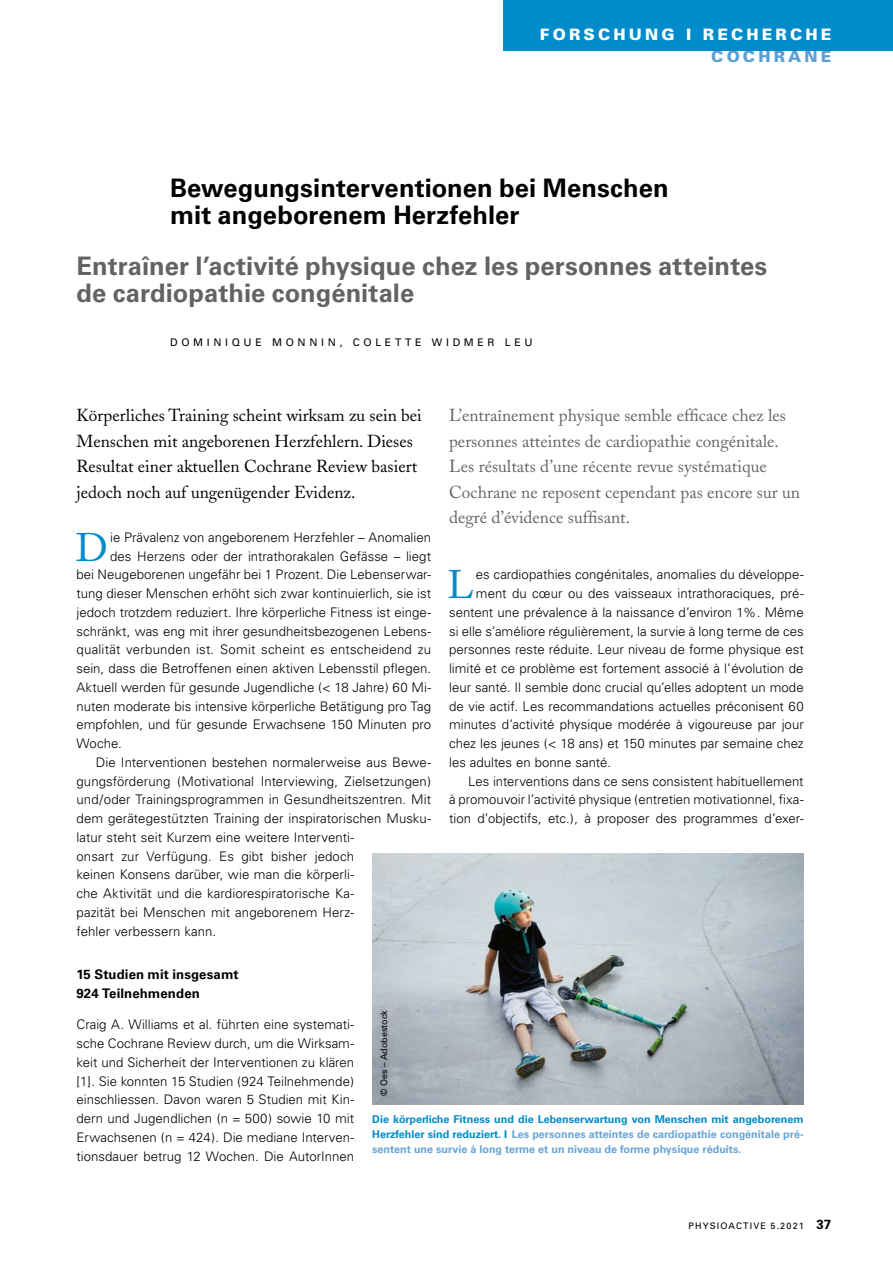
<style>
.page{position:relative;width:893px;height:1263px;background:#fff}
.page>*{position:absolute;margin:0;border:0;box-sizing:border-box;transform-origin:0 0}
.t1{font:39.6px "Adobe Caslon";color:#008bca}
.t2{font:700 25.5px/27px "Univers";letter-spacing:.005em;color:#626463}
.t3{font:700 25.5px/27px "Univers";letter-spacing:.005em;color:#000}
.t4{font:17.25px/25.5px "Adobe Caslon";color:#626463}
.t5{font:17.25px/25.5px "Adobe Caslon";color:#000}
.t6{font:900 15.75px "Univers";letter-spacing:.2em;color:#fff}
.t7{font:900 15.75px "Univers";letter-spacing:.2em;color:#5b9fd4}
.t8{font:300 13.2px/18.8px "Univers";color:#000;text-align:justify}
.t9{font:700 13.2px/18.8px "Univers";letter-spacing:.005em;color:#000}
.t10{font:700 10.8px/15px "Univers";color:#68a4d6;text-align:justify}
.t11{font:10.5px "Univers";letter-spacing:.35em;color:#000}
.t12{font:9px "Univers";letter-spacing:.12em;color:#000}
.t13{font:9px "Univers";color:#000}
.s1{color:#008bca}
.s2{font-weight:700;font-size:13.2px}
</style>
<div class="page">
<div style="left:504px;top:0;width:389px;height:51px;background:#008bca"></div>
<img style="left:372px;top:854px;width:432px;height:250px">
<p class="t6" style="left:540px;top:25px;width:293px">FORSCHUNG I RECHERCHE</p>
<p class="t7" style="left:711px;top:47px;width:122px">COCHRANE</p>
<h2 class="t3" style="left:170px;top:175px;width:500px">Bewegungsinterventionen bei Menschen mit angeborenem Herzfehler</h2>
<h2 class="t2" style="left:77px;top:253px;width:692px">Entraîner l’activité physique chez les personnes atteintes de cardiopathie congénitale</h2>
<p class="t11" style="left:170px;top:336px;width:364px">DOMINIQUE MONNIN, COLETTE WIDMER LEU</p>
<h3 class="t5" style="left:77px;top:403px;width:347px">Körperliches Training scheint wirksam zu sein bei Menschen mit angeborenen Herzfehlern. Dieses Resultat einer aktuellen Cochrane Review basiert jedoch noch auf ungenügender Evidenz.</h3>
<h1 class="t1" style="left:75px;top:524px;width:34px">D</h1>
<p class="t8" style="left:110px;top:528px;width:322px">ie Prävalenz von angeborenem Herzfehler – Anomalien</p>
<h3 class="t4" style="left:449px;top:403px;width:352px">L’entraînement physique semble efficace chez les personnes atteintes de cardiopathie congénitale.<br>Les résultats d’une récente revue systématique Cochrane ne reposent cependant pas encore sur un degré d’évidence suffisant.</h3>
<p class="t8" style="left:110px;top:547px;width:322px">des Herzens oder der intrathorakalen Gefässe – liegt</p>
<p class="t8" style="left:77px;top:565px;width:356px">bei Neugeborenen ungefähr bei 1 Prozent. Die Lebenserwar-</p>
<p class="t8" style="left:77px;top:584px;width:356px">tung dieser Menschen erhöht sich zwar kontinuierlich, sie ist</p>
<p class="t8" style="left:77px;top:603px;width:356px">jedoch trotzdem reduziert. Ihre körperliche Fitness ist einge-</p>
<p class="t8" style="left:77px;top:622px;width:356px">schränkt, was eng mit ihrer gesundheitsbezogenen Lebens-</p>
<p class="t8" style="left:77px;top:640px;width:356px">qualität verbunden ist. Somit scheint es entscheidend zu</p>
<p class="t8" style="left:77px;top:659px;width:356px">sein, dass die Betroffenen einen aktiven Lebensstil pflegen.</p>
<p class="t8" style="left:77px;top:678px;width:356px">Aktuell werden für gesunde Jugendliche (&lt; 18 Jahre) 60 Mi-</p>
<p class="t8" style="left:77px;top:697px;width:356px">nuten moderate bis intensive körperliche Betätigung pro Tag</p>
<p class="t8" style="left:77px;top:715px;width:356px">empfohlen, und für gesunde Erwachsene 150 Minuten pro</p>
<p class="t8" style="left:77px;top:734px;width:47px">Woche.</p>
<p class="t8" style="left:96px;top:753px;width:337px">Die Interventionen bestehen normalerweise aus Bewe-</p>
<p class="t8" style="left:77px;top:772px;width:356px">gungsförderung (Motivational Interviewing, Zielsetzungen)</p>
<p class="t8" style="left:77px;top:790px;width:356px">und/oder Trainingsprogrammen in Gesundheitszentren. Mit</p>
<p class="t8" style="left:77px;top:809px;width:356px">dem gerätegestützten Training der inspiratorischen Musku-</p>
<p class="t8" style="left:77px;top:828px;width:279px">latur steht seit Kurzem eine weitere Interventi-</p>
<p class="t8" style="left:77px;top:847px;width:279px">onsart zur Verfügung. Es gibt bisher jedoch</p>
<p class="t8" style="left:77px;top:865px;width:279px">keinen Konsens darüber, wie man die körperli-</p>
<p class="t8" style="left:77px;top:884px;width:279px">che Aktivität und die kardiorespiratorische Ka-</p>
<p class="t8" style="left:77px;top:903px;width:279px">pazität bei Menschen mit angeborenem Herz-</p>
<p class="t8" style="left:77px;top:922px;width:141px">fehler verbessern kann.</p>
<p class="t9" style="left:77px;top:965px;width:164px">15 Studien mit insgesamt<br>924 Teilnehmenden</p>
<p class="t8" style="left:77px;top:1015px;width:279px">Craig A. Williams et al. führten eine systemati&shy;sche Cochrane Review durch, um die Wirksam&shy;keit und Sicherheit der Interventionen zu klären [1]. Sie konnten 15 Studien (924 Teilnehmende) einschliessen. Davon waren 5 Studien mit Kin&shy;dern und Jugendlichen (n = 500) sowie 10 mit Erwachsenen (n = 424). Die mediane Interven&shy;tionsdauer betrug 12 Wochen. Die AutorInnen</p>
<h1 class="t1" style="left:448px;top:561px;width:28px">L</h1>
<p class="t8" style="left:476px;top:565px;width:329px">es cardiopathies congénitales, anomalies du développe-</p>
<p class="t8" style="left:476px;top:584px;width:329px">ment du cœur ou des vaisseaux intrathoraciques, pré-</p>
<p class="t8" style="left:449px;top:603px;width:356px">sentent une prévalence à la naissance d’environ 1%. Même</p>
<p class="t8" style="left:449px;top:622px;width:356px">si elle s’améliore régulièrement, la survie à long terme de ces</p>
<p class="t8" style="left:449px;top:640px;width:356px">personnes reste réduite. Leur niveau de forme physique est</p>
<p class="t8" style="left:449px;top:659px;width:356px">limité et ce problème est fortement associé à l’évolution de</p>
<p class="t8" style="left:449px;top:678px;width:356px">leur santé. Il semble donc crucial qu’elles adoptent un mode</p>
<p class="t8" style="left:449px;top:697px;width:356px">de vie actif. Les recommandations actuelles préconisent 60</p>
<p class="t8" style="left:449px;top:715px;width:356px">minutes d’activité physique modérée à vigoureuse par jour</p>
<p class="t8" style="left:449px;top:734px;width:356px">chez les jeunes (&lt; 18 ans) et 150 minutes par semaine chez</p>
<p class="t8" style="left:449px;top:753px;width:163px">les adultes en bonne santé.</p>
<p class="t8" style="left:468px;top:772px;width:337px">Les interventions dans ce sens consistent habituellement</p>
<p class="t8" style="left:449px;top:790px;width:356px">à promouvoir l’activité physique (entretien motivationnel, fixa-</p>
<p class="t8" style="left:449px;top:809px;width:356px">tion d’objectifs, etc.), à proposer des programmes d’exer-</p>
<p class="t13" style="left:378px;top:1096px;width:87px;rotate:-90deg">© Oes – Adobestock</p>
<p class="t10" style="left:372px;top:1112px;width:433px"><span class="s1">Die körperliche Fitness und die Lebenserwartung von Menschen mit angeborenem Herzfehler sind reduziert. I</span> Les personnes atteintes de cardiopathie congénitale pré&shy;sentent une survie à long terme et un niveau de forme physique réduits.</p>
<p class="t12" style="left:689px;top:1220px;width:144px">PHYSIOACTIVE 5.2021 <span class="s2">37</span></p>
</div>
